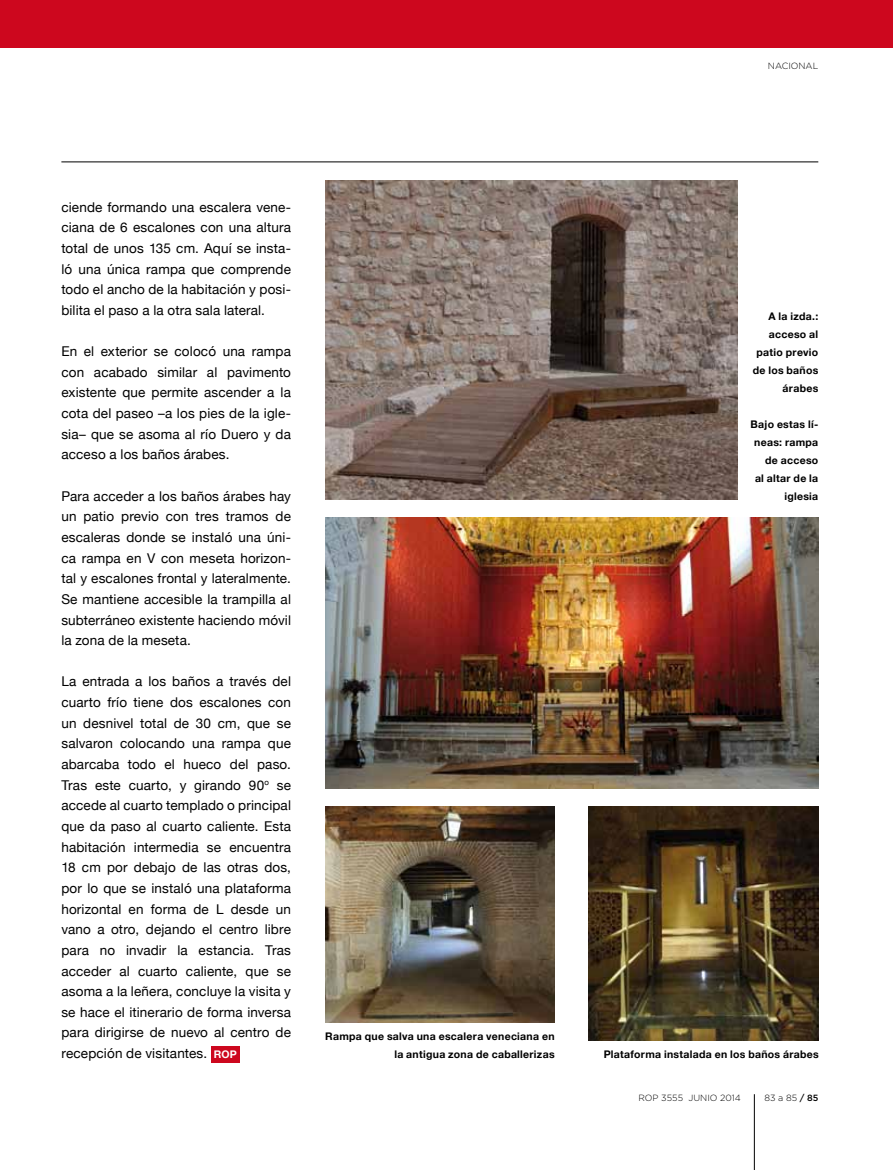
<style>
.page{position:relative;width:893px;height:1170px;background:#fff}
.page>*{position:absolute;margin:0;border:0;box-sizing:border-box;transform-origin:0 0}
.t1{font:13.5px/20.7px "Helvetica Neue";letter-spacing:.01em;color:#000;text-align:justify}
.t2{font:700 10.5px/18px "Helvetica Neue";letter-spacing:.025em;color:#000;text-align:right}
.t3{font:300 9px "Gotham";color:#000}
.s1{font-weight:700;font-size:10.5px;color:#fff}
.s2{font-weight:500}
</style>
<div class="page">
<hr style="left:754px;top:1094px;width:1px;height:75px;background:#000">
<hr style="left:61px;top:162px;width:757px;height:1px;background:#000">
<div style="left:211px;top:1046px;width:29px;height:16px;background:#cd071e"></div>
<img style="left:325px;top:181px;width:412px;height:319px">
<img style="left:325px;top:806px;width:230px;height:216px">
<img style="left:589px;top:806px;width:230px;height:234px">
<img style="left:325px;top:518px;width:493px;height:270px">
<div style="left:0;top:0;width:893px;height:47px;background:#cd071e"></div>
<p class="t3" style="left:768px;top:60px;width:52px">NACIONAL</p>
<p class="t1" style="left:61px;top:196px;width:231px">ciende formando una escalera vene&shy;ciana de 6 escalones con una altura total de unos 135 cm. Aquí se insta&shy;ló una única rampa que comprende todo el ancho de la habitación y posi&shy;bilita el paso a la otra sala lateral.</p>
<p class="t1" style="left:61px;top:341px;width:231px">En el exterior se colocó una rampa con acabado similar al pavimento existente que permite ascender a la cota del paseo –a los pies de la igle&shy;sia– que se asoma al río Duero y da acceso a los baños árabes.</p>
<p class="t1" style="left:61px;top:485px;width:231px">Para acceder a los baños árabes hay un patio previo con tres tramos de escaleras donde se instaló una úni&shy;ca rampa en V con meseta horizon&shy;tal y escalones frontal y lateralmente.<br>Se mantiene accesible la trampilla al subterráneo existente haciendo móvil la zona de la meseta.</p>
<p class="t1" style="left:61px;top:671px;width:231px">La entrada a los baños a través del cuarto frío tiene dos escalones con un desnivel total de 30 cm, que se salvaron colocando una rampa que abarcaba todo el hueco del paso.<br>Tras este cuarto, y girando 90<sup>o</sup> se accede al cuarto templado o principal que da paso al cuarto caliente. Esta habitación intermedia se encuentra 18 cm por debajo de las otras dos, por lo que se instaló una plataforma horizontal en forma de L desde un vano a otro, dejando el centro libre para no invadir la estancia. Tras acceder al cuarto caliente, que se asoma a la leñera, concluye la visita y se hace el itinerario de forma inversa para dirigirse de nuevo al centro de recepción de visitantes. <span class="s1">ROP</span></p>
<p class="t2" style="left:325px;top:1027px;width:231px">Rampa que salva una escalera veneciana en la antigua zona de caballerizas</p>
<p class="t2" style="left:753px;top:307px;width:67px">A la izda.: acceso al patio previo de los baños árabes</p>
<p class="t2" style="left:751px;top:415px;width:69px">Bajo estas lí&shy;neas: rampa de acceso<br>al altar de la iglesia</p>
<p class="t2" style="left:604px;top:1045px;width:217px">Plataforma instalada en los baños árabes</p>
<p class="t3" style="left:638px;top:1092px;width:104px">ROP 3555 JUNIO 2014</p>
<p class="t3" style="left:764px;top:1092px;width:56px">83 a 85 <span class="s2">/ 85</span></p>
</div>
